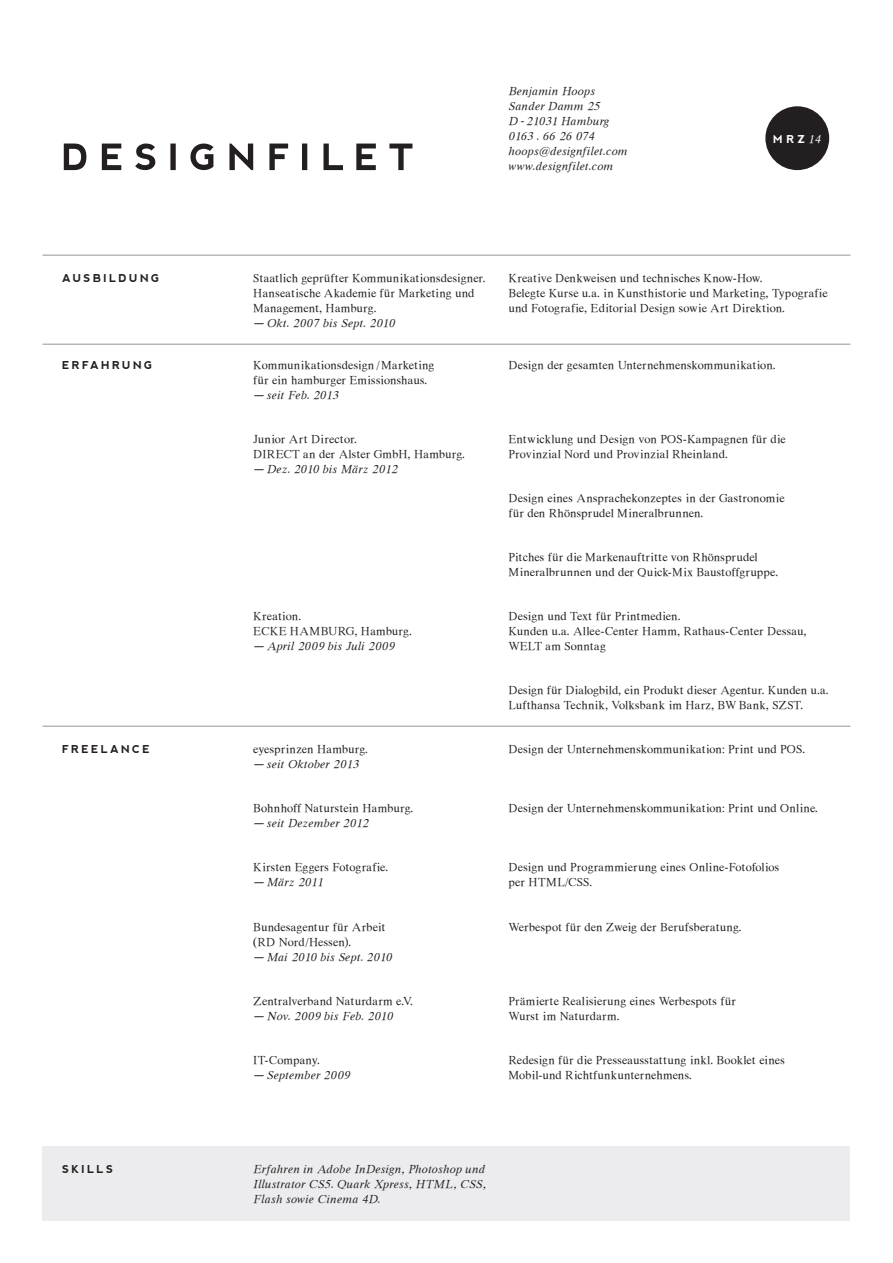
<style>
.page{position:relative;width:893px;height:1263px;background:#fff}
.page>*{position:absolute;margin:0;border:0;box-sizing:border-box;transform-origin:0 0}
.t1{font:12px/15px "Mg Open Canonica";color:#231f20}
.t2{font:italic 12px/15px "Mg Open Canonica";letter-spacing:.01em;color:#231f20}
.t3{font:700 10.8px "Designfilet";letter-spacing:.215em;color:#231f20}
.t4{font:700 10.8px "Designfilet";color:#fff}
.s1{font-family:"Mg Open Canonica";font-weight:400;font-style:italic;font-size:12px}
</style>
<div class="page">
<hr style="left:43px;top:255px;width:807px;height:1px;background:#939598">
<hr style="left:43px;top:344px;width:807px;height:1px;background:#939598">
<hr style="left:43px;top:726px;width:807px;height:1px;background:#939598">
<div style="left:43px;top:1146px;width:807px;height:74px;background:#ececee"></div>
<svg style="left:64px;top:144px;width:348px;height:26px"></svg>
<div style="left:765px;top:106px;width:64px;height:64px;background:#231f20;border-radius:50%"></div>
<p class="t2" style="left:509px;top:85px;width:121px">Benjamin Hoops<br>Sander Damm 25<br>D -21031 Hamburg<br>0163 . 66 26 074 hoops@designfilet.com www.designfilet.com</p>
<p class="t4" style="left:773px;top:133px;width:50px">MRZ<span class="s1">14</span></p>
<p class="t3" style="left:62px;top:272px;width:99px">AUSBILDUNG</p>
<p class="t1" style="left:254px;top:271px;width:234px">Staatlich geprüfter Kommunikationsdesigner.<br>Hanseatische Akademie für Marketing und<br>Management, Hamburg.</p>
<p class="t2" style="left:254px;top:317px;width:143px">— Okt. 2007 bis Sept. 2010</p>
<p class="t3" style="left:62px;top:359px;width:91px">ERFAHRUNG</p>
<p class="t1" style="left:254px;top:358px;width:183px">Kommunikationsdesign/Marketing für ein hamburger Emissionshaus.</p>
<p class="t2" style="left:254px;top:388px;width:87px">— seit Feb. 2013</p>
<p class="t1" style="left:254px;top:432px;width:213px">Junior Art Director.<br>DIRECT an der Alster GmbH, Hamburg.</p>
<p class="t2" style="left:254px;top:463px;width:146px">— Dez. 2010 bis März 2012</p>
<p class="t3" style="left:62px;top:743px;width:88px">FREE LANCE</p>
<p class="t1" style="left:254px;top:609px;width:160px">Kreation.<br>ECKE HAMBURG, Hamburg.</p>
<p class="t2" style="left:254px;top:640px;width:143px">— April 2009 bis Juli 2009</p>
<p class="t1" style="left:254px;top:742px;width:116px">eyesprinzen Hamburg.</p>
<p class="t2" style="left:254px;top:758px;width:107px">— seit Oktober 2013</p>
<p class="t1" style="left:254px;top:801px;width:162px">Bohnhoff Naturstein Hamburg.</p>
<p class="t2" style="left:254px;top:817px;width:117px">— seit Dezember 2012</p>
<p class="t1" style="left:254px;top:860px;width:137px">Kirsten Eggers Fotografie.</p>
<p class="t2" style="left:254px;top:876px;width:72px">— März 2011</p>
<p class="t1" style="left:254px;top:919px;width:134px">Bundesagentur für Arbeit (RD Nord/Hessen).</p>
<p class="t2" style="left:254px;top:950px;width:141px">— Mai 2010 bis Sept. 2010</p>
<p class="t1" style="left:254px;top:993px;width:161px">Zentralverband Naturdarm e.V.</p>
<p class="t2" style="left:254px;top:1009px;width:142px">— Nov. 2009 bis Feb. 2010</p>
<p class="t1" style="left:254px;top:1052px;width:68px">IT-Company.</p>
<p class="t2" style="left:254px;top:1068px;width:99px">— September 2009</p>
<p class="t1" style="left:509px;top:271px;width:321px">Kreative Denkweisen und technisches Know-How.<br>Belegte Kurse u.a. in Kunsthistorie und Marketing, Typografie und Fotografie, Editorial Design sowie Art Direktion.</p>
<p class="t1" style="left:509px;top:358px;width:269px">Design der gesamten Unternehmenskommunikation.</p>
<p class="t1" style="left:509px;top:432px;width:279px">Entwicklung und Design von POS-Kampagnen für die<br>Provinzial Nord und Provinzial Rheinland.</p>
<p class="t1" style="left:509px;top:491px;width:277px">Design eines Ansprachekonzeptes in der Gastronomie für den Rhönsprudel Mineralbrunnen.</p>
<p class="t1" style="left:509px;top:550px;width:271px">Pitches für die Markenauftritte von Rhönsprudel<br>Mineralbrunnen und der Quick-Mix Baustoffgruppe.</p>
<p class="t1" style="left:509px;top:609px;width:300px">Design und Text für Printmedien.<br>Kunden u.a. Allee-Center Hamm, Rathaus-Center Dessau,<br>WELT am Sonntag</p>
<p class="t1" style="left:509px;top:683px;width:322px">Design für Dialogbild, ein Produkt dieser Agentur. Kunden u.a.<br>Lufthansa Technik, Volksbank im Harz, BW Bank, SZST.</p>
<p class="t1" style="left:509px;top:742px;width:298px">Design der Unternehmenskommunikation: Print und POS.</p>
<p class="t1" style="left:509px;top:801px;width:311px">Design der Unternehmenskommunikation: Print und Online.</p>
<p class="t1" style="left:509px;top:860px;width:272px">Design und Programmierung eines Online-Fotofolios per HTML/CSS.</p>
<p class="t1" style="left:509px;top:919px;width:235px">Werbespot für den Zweig der Berufsberatung.</p>
<p class="t1" style="left:509px;top:993px;width:229px">Prämierte Realisierung eines Werbespots für<br>Wurst im Naturdarm.</p>
<p class="t1" style="left:509px;top:1052px;width:278px">Redesign für die Presseausstattung inkl. Booklet eines<br>Mobil-und Richtfunkunternehmens.</p>
<p class="t3" style="left:62px;top:1163px;width:52px">SKILLS</p>
<p class="t2" style="left:254px;top:1163px;width:234px;text-align:justify">Erfahren in Adobe InDesign, Photoshop und Illustrator CS5. Quark Xpress, HTML, CSS, Flash sowie Cinema 4D.</p>
</div>
